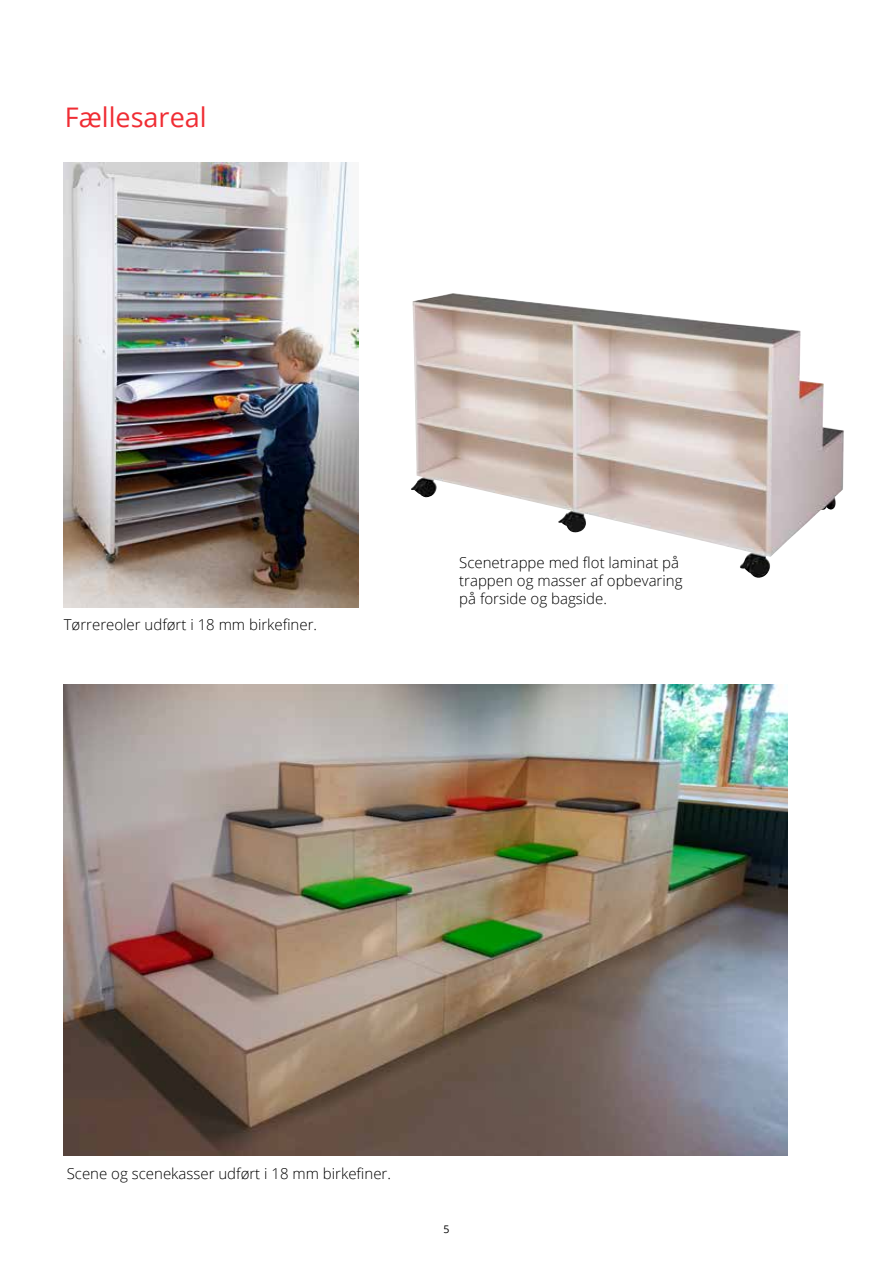
<style>
.page{position:relative;width:893px;height:1263px;background:#fff}
.page>*{position:absolute;margin:0;border:0;box-sizing:border-box;transform-origin:0 0}
.t1{font:27px "Open Sans";color:#f02c33}
.t2{font:300 15px/18px "Open Sans";color:#000}
.t3{font:10.5px "Open Sans";color:#000}
</style>
<div class="page">
<img style="left:64px;top:685px;width:723px;height:470px">
<img style="left:411px;top:293px;width:433px;height:285px">
<img style="left:64px;top:163px;width:295px;height:444px">
<h1 class="t1" style="left:65px;top:99px;width:143px">Fællesareal</h1>
<p class="t2" style="left:64px;top:615px;width:255px">Tørrereoler udført i 18 mm birkefiner.</p>
<p class="t2" style="left:459px;top:553px;width:225px">Scenetrappe med flot laminat på trappen og masser af opbevaring på forside og bagside.</p>
<p class="t2" style="left:67px;top:1164px;width:326px">Scene og scenekasser udført i 18 mm birkefiner.</p>
<p class="t3" style="left:443px;top:1222px;width:8px">5</p>
</div>
